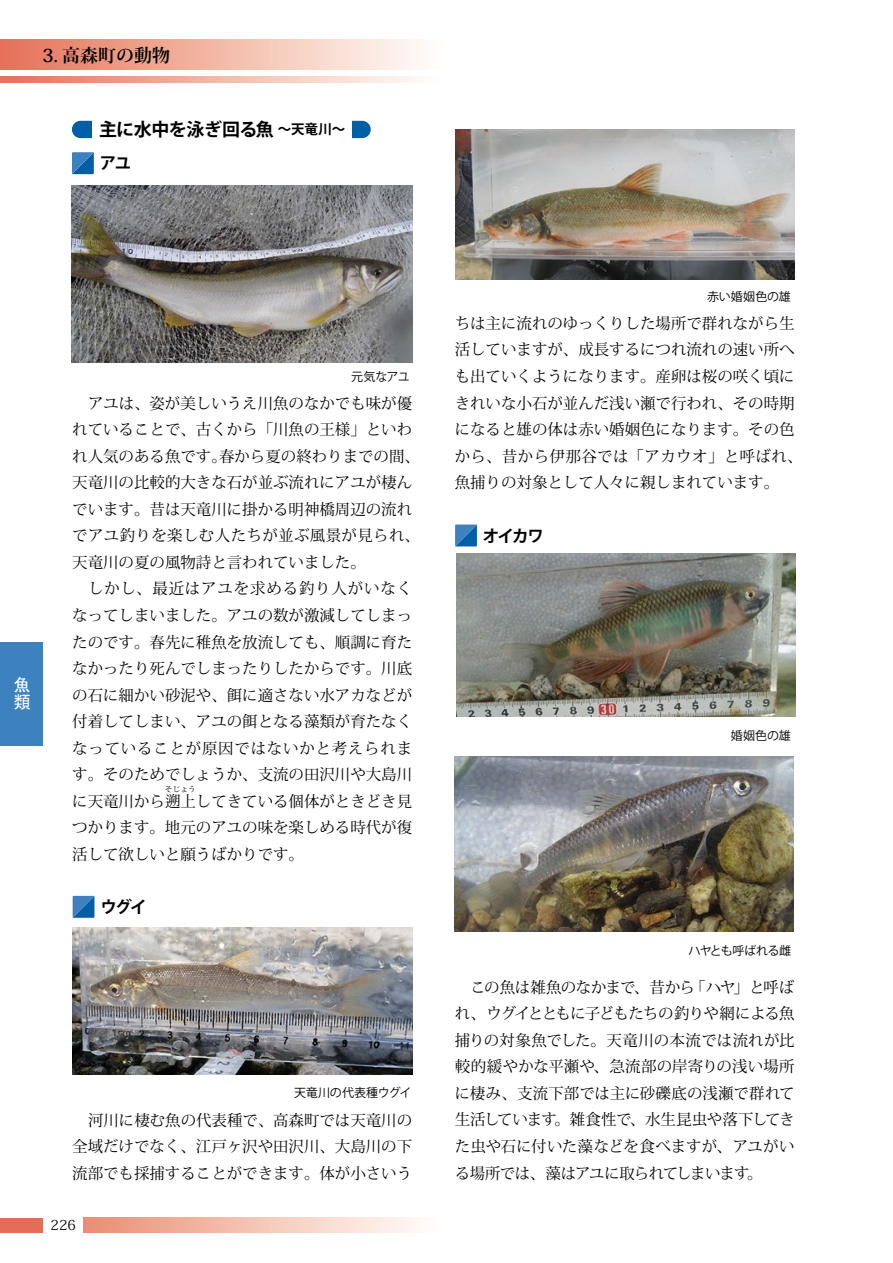
<style>
.page{position:relative;width:893px;height:1263px;background:#fff}
.page>*{position:absolute;margin:0;border:0;box-sizing:border-box;transform-origin:0 0}
.t1{font:700 18px "Koz Go Pro";letter-spacing:-.025em;color:#000}
.t2{font:700 18px "Koz Min Pr 6 N";color:#000}
.t3{font:17.25px/17.2px "MS Gothic";color:#fff}
.t4{font:700 16.5px "Koz Go Pro";letter-spacing:-.095em;color:#000}
.t5{font:15.45px/26.5px "Koz Min Pr 6 N";color:#000}
.t6{font:13.8px "Koz Min Pr 6 N";color:#000}
.t7{font:12px "Koz Go Pr 6 N";letter-spacing:-.02em;color:#000}
.t8{font:12px "Koz Go Pr 6 N";letter-spacing:-.04em;color:#000}
.t9{font:12px "Koz Go Pr 6 N";color:#000}
.t10{font:7.8px "Koz Min Pr 6 N";color:#000}
.s1{font-size:13.5px}
</style>
<div class="page">
<img style="left:72px;top:185px;width:341px;height:177px">
<img style="left:72px;top:927px;width:340px;height:147px">
<img style="left:455px;top:129px;width:339px;height:150px">
<img style="left:456px;top:554px;width:339px;height:162px">
<img style="left:455px;top:756px;width:339px;height:176px">
<svg style="left:0;top:77px;width:418px;height:6px;background:#f2b5a4"></svg>
<div style="left:0;top:1218px;width:42px;height:14px;background:#e56c56"></div>
<svg style="left:84px;top:1218px;width:332px;height:14px;background:#f4c3b3"></svg>
<div style="left:0;top:40px;width:448px;height:30px;background:linear-gradient(to right,#e67356,#fffffe)"></div>
<div style="left:0;top:643px;width:43px;height:103px;background:#3d82be"></div>
<svg style="left:72px;top:152px;width:22px;height:22px"></svg>
<svg style="left:455px;top:524px;width:22px;height:22px"></svg>
<svg style="left:73px;top:896px;width:21px;height:22px"></svg>
<div style="left:72px;top:121px;width:299px;height:17px;background:#005fa7;border-radius:9px"></div>
<div style="left:92px;top:120px;width:18px;height:18px;background:#fff"></div>
<div style="left:99px;top:120px;width:252px;height:18px;background:#fff"></div>
<p class="t2" style="left:43px;top:45px;width:129px">3. 高森町の動物</p>
<p class="t1" style="left:99px;top:118px;width:248px">主に水中を泳ぎ回る魚 <span class="s1">～天竜川～</span></p>
<p class="t4" style="left:100px;top:153px;width:33px">アユ</p>
<p class="t3" style="left:13px;top:676px;width:18px">魚類</p>
<p class="t7" style="left:351px;top:370px;width:60px">元気なアユ</p>
<p class="t5" style="left:72px;top:390px;width:349px;text-indent:16px">アユは、姿が美しいうえ川魚のなかでも味が優れていることで、古くから「川魚の王様」といわれ人気のある魚です。春から夏の終わりまでの間、天竜川の比較的大きな石が並ぶ流れにアユが棲んでいます。昔は天竜川に掛かる明神橋周辺の流れでアユ釣りを楽しむ人たちが並ぶ風景が見られ、天竜川の夏の風物詩と言われていました。</p>
<p class="t5" style="left:72px;top:576px;width:341px;text-align:justify;text-indent:16px">しかし、最近はアユを求める釣り人がいなくなってしまいました。アユの数が激減してしまったのです。春先に稚魚を放流しても、順調に育たなかったり死んでしまったりしたからです。川底の石に細かい砂泥や、餌に適さない水アカなどが付着してしまい、アユの餌となる藻類が育たなくなっていることが原因ではないかと考えられます。そのためでしょうか、支流の田沢川や大島川に天竜川から遡上してきている個体がときどき見</p>
<p class="t10" style="left:165px;top:785px;width:32px">そじょう</p>
<p class="t5" style="left:72px;top:815px;width:341px">つかります。地元のアユの味を楽しめる時代が復活して欲しいと願うばかりです。</p>
<p class="t4" style="left:100px;top:896px;width:48px">ウグイ</p>
<p class="t7" style="left:294px;top:1086px;width:119px">天竜川の代表種ウグイ</p>
<p class="t5" style="left:72px;top:1107px;width:341px;text-align:justify;text-indent:16px">河川に棲む魚の代表種で、高森町では天竜川の全域だけでなく、江戸ヶ沢や田沢川、大島川の下流部でも採捕することができます。体が小さいう</p>
<p class="t6" style="left:51px;top:1217px;width:27px">226</p>
<p class="t9" style="left:707px;top:290px;width:85px">赤い婚姻色の雄</p>
<p class="t5" style="left:455px;top:310px;width:349px">ちは主に流れのゆっくりした場所で群れながら生活していますが、成長するにつれ流れの速い所へも出ていくようになります。産卵は桜の咲く頃にきれいな小石が並んだ浅い瀬で行われ、その時期になると雄の体は赤い婚姻色になります。その色から、昔から伊那谷では「アカウオ」と呼ばれ、魚捕りの対象として人々に親しまれています。</p>
<p class="t4" style="left:483px;top:525px;width:63px">オイカワ</p>
<p class="t7" style="left:731px;top:729px;width:61px">婚姻色の雄</p>
<p class="t8" style="left:688px;top:944px;width:104px">ハヤとも呼ばれる雌</p>
<p class="t5" style="left:455px;top:974px;width:341px;text-align:justify;text-indent:16px">この魚は雑魚のなかまで、昔から「ハヤ」と呼ばれ、ウグイとともに子どもたちの釣りや網による魚捕りの対象魚でした。天竜川の本流では流れが比較的緩やかな平瀬や、急流部の岸寄りの浅い場所に棲み、支流下部では主に砂礫底の浅瀬で群れて生活しています。雑食性で、水生昆虫や落下してきた虫や石に付いた藻などを食べますが、アユがいる場所では、藻はアユに取られてしまいます。</p>
</div>
